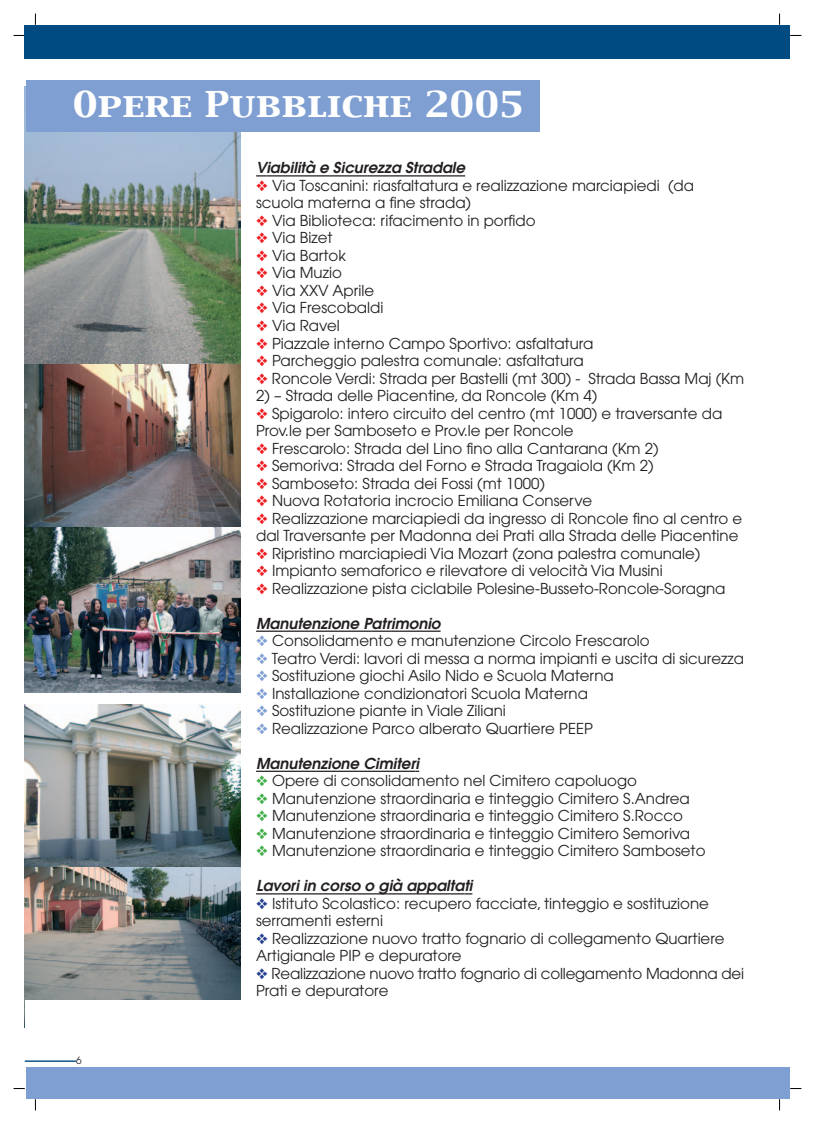
<style>
.page{position:relative;width:815px;height:1124px;background:#fff}
.page>*{position:absolute;margin:0;border:0;box-sizing:border-box;transform-origin:0 0}
.t1{font:31.25px "Capitals";color:#fff;scale:1.2 1}
.t2{font:15px/17.5px "Avant Garde";color:#231f20}
.t3{font:italic 600 15px "Avant Garde";color:#231f20}
.t4{font:10px "Avant Garde";color:#231f20}
.s1{color:#ee1d23}
.s2{color:#7f9fd2}
.s3{color:#40ae49}
.s4{color:#25408f}
</style>
<div class="page">
<svg style="left:35px;top:1098px;width:1px;height:12px"></svg>
<svg style="left:779px;top:1098px;width:1px;height:12px"></svg>
<img style="left:25px;top:704px;width:216px;height:295px">
<img style="left:25px;top:87px;width:216px;height:277px">
<div style="left:27px;top:80px;width:513px;height:51px;background:#7f9fd2"></div>
<div style="left:27px;top:1067px;width:763px;height:31px;background:#7f9fd2"></div>
<div style="left:25px;top:25px;width:765px;height:34px;background:#004b82"></div>
<hr style="left:25px;top:1060px;width:51px;height:1px;background:#004b82">
<svg style="left:256px;top:175px;width:24px;height:1px"></svg>
<hr style="left:280px;top:175px;width:88px;height:1px;background:#231f20">
<hr style="left:368px;top:175px;width:97px;height:1px;background:#231f20">
<hr style="left:256px;top:630px;width:116px;height:1px;background:#231f20">
<svg style="left:372px;top:630px;width:19px;height:1px"></svg>
<hr style="left:391px;top:630px;width:50px;height:1px;background:#231f20">
<hr style="left:256px;top:770px;width:160px;height:1px;background:#231f20">
<svg style="left:256px;top:893px;width:39px;height:1px"></svg>
<hr style="left:295px;top:893px;width:49px;height:1px;background:#231f20">
<hr style="left:344px;top:893px;width:45px;height:1px;background:#231f20">
<svg style="left:389px;top:893px;width:28px;height:1px"></svg>
<hr style="left:417px;top:893px;width:47px;height:1px;background:#231f20">
<img style="left:25px;top:526px;width:216px;height:166px">
<img style="left:25px;top:364px;width:216px;height:162px">
<h1 class="t1" style="left:73px;top:88px;width:378px">Opere Pubbliche 2005</h1>
<p class="t4" style="left:76px;top:1056px;width:7px">6</p>
<p class="t3" style="left:256px;top:162px;width:213px">Viabilità e Sicurezza Stradale</p>
<p class="t2" style="left:256px;top:178px;width:439px"><span class="s1">❖</span> Via Toscanini: riasfaltatura e realizzazione marciapiedi (da scuola materna a fine strada)</p>
<p class="t2" style="left:256px;top:213px;width:281px"><span class="s1">❖</span> Via Biblioteca: rifacimento in porfido</p>
<p class="t2" style="left:256px;top:230px;width:78px"><span class="s1">❖</span> Via Bizet</p>
<p class="t2" style="left:256px;top:248px;width:91px"><span class="s1">❖</span> Via Bartok</p>
<p class="t2" style="left:256px;top:265px;width:87px"><span class="s1">❖</span> Via Muzio</p>
<p class="t2" style="left:256px;top:283px;width:120px"><span class="s1">❖</span> Via XXV Aprile</p>
<p class="t2" style="left:256px;top:300px;width:129px"><span class="s1">❖</span> Via Frescobaldi</p>
<p class="t2" style="left:256px;top:318px;width:85px"><span class="s1">❖</span> Via Ravel</p>
<p class="t2" style="left:256px;top:335px;width:339px"><span class="s1">❖</span> Piazzale interno Campo Sportivo: asfaltatura</p>
<p class="t2" style="left:256px;top:353px;width:329px"><span class="s1">❖</span> Parcheggio palestra comunale: asfaltatura</p>
<p class="t2" style="left:256px;top:370px;width:489px"><span class="s1">❖</span> Roncole Verdi: Strada per Bastelli (mt 300) - Strada Bassa Maj (Km</p>
<p class="t2" style="left:256px;top:388px;width:343px">2) – Strada delle Piacentine, da Roncole (Km 4)</p>
<p class="t2" style="left:256px;top:405px;width:468px"><span class="s1">❖</span> Spigarolo: intero circuito del centro (mt 1000) e traversante da<br>Prov.le per Samboseto e Prov.le per Roncole</p>
<p class="t2" style="left:256px;top:440px;width:404px"><span class="s1">❖</span> Frescarolo: Strada del Lino fino alla Cantarana (Km 2)</p>
<p class="t2" style="left:256px;top:458px;width:399px"><span class="s1">❖</span> Semoriva: Strada del Forno e Strada Tragaiola (Km 2)</p>
<p class="t2" style="left:256px;top:475px;width:290px"><span class="s1">❖</span> Samboseto: Strada dei Fossi (mt 1000)</p>
<p class="t2" style="left:256px;top:493px;width:338px"><span class="s1">❖</span> Nuova Rotatoria incrocio Emiliana Conserve</p>
<p class="t2" style="left:256px;top:510px;width:488px"><span class="s1">❖</span> Realizzazione marciapiedi da ingresso di Roncole fino al centro e dal Traversante per Madonna dei Prati alla Strada delle Piacentine</p>
<p class="t2" style="left:256px;top:545px;width:446px"><span class="s1">❖</span> Ripristino marciapiedi Via Mozart (zona palestra comunale)</p>
<p class="t2" style="left:256px;top:563px;width:408px"><span class="s1">❖</span> Impianto semaforico e rilevatore di velocità Via Musini</p>
<p class="t2" style="left:256px;top:580px;width:471px"><span class="s1">❖</span> Realizzazione pista ciclabile Polesine-Busseto-Roncole-Soragna</p>
<p class="t3" style="left:256px;top:617px;width:189px">Manutenzione Patrimonio</p>
<p class="t2" style="left:256px;top:633px;width:395px"><span class="s2">❖</span> Consolidamento e manutenzione Circolo Frescarolo</p>
<p class="t2" style="left:256px;top:650px;width:489px"><span class="s2">❖</span> Teatro Verdi: lavori di messa a norma impianti e uscita di sicurezza</p>
<p class="t2" style="left:256px;top:668px;width:359px"><span class="s2">❖</span> Sostituzione giochi Asilo Nido e Scuola Materna</p>
<p class="t2" style="left:256px;top:685px;width:333px"><span class="s2">❖</span> Installazione condizionatori Scuola Materna</p>
<p class="t2" style="left:256px;top:703px;width:251px"><span class="s2">❖</span> Sostituzione piante in Viale Ziliani</p>
<p class="t2" style="left:256px;top:720px;width:338px"><span class="s2">❖</span> Realizzazione Parco alberato Quartiere PEEP</p>
<p class="t3" style="left:256px;top:757px;width:167px">Manutenzione Cimiteri</p>
<p class="t2" style="left:256px;top:773px;width:382px"><span class="s3">❖</span> Opere di consolidamento nel Cimitero capoluogo</p>
<p class="t2" style="left:256px;top:790px;width:435px"><span class="s3">❖</span> Manutenzione straordinaria e tinteggio Cimitero S.Andrea</p>
<p class="t2" style="left:256px;top:808px;width:428px"><span class="s3">❖</span> Manutenzione straordinaria e tinteggio Cimitero S.Rocco</p>
<p class="t2" style="left:256px;top:825px;width:436px"><span class="s3">❖</span> Manutenzione straordinaria e tinteggio Cimitero Semoriva</p>
<p class="t2" style="left:256px;top:843px;width:451px"><span class="s3">❖</span> Manutenzione straordinaria e tinteggio Cimitero Samboseto</p>
<p class="t3" style="left:256px;top:880px;width:220px">Lavori in corso o già appaltati</p>
<p class="t2" style="left:256px;top:895px;width:454px"><span class="s4">❖</span> Istituto Scolastico: recupero facciate, tinteggio e sostituzione serramenti esterni</p>
<p class="t2" style="left:256px;top:930px;width:470px"><span class="s4">❖</span> Realizzazione nuovo tratto fognario di collegamento Quartiere<br>Artigianale PIP e depuratore</p>
<p class="t2" style="left:256px;top:965px;width:490px"><span class="s4">❖</span> Realizzazione nuovo tratto fognario di collegamento Madonna dei<br>Prati e depuratore</p>
</div>
